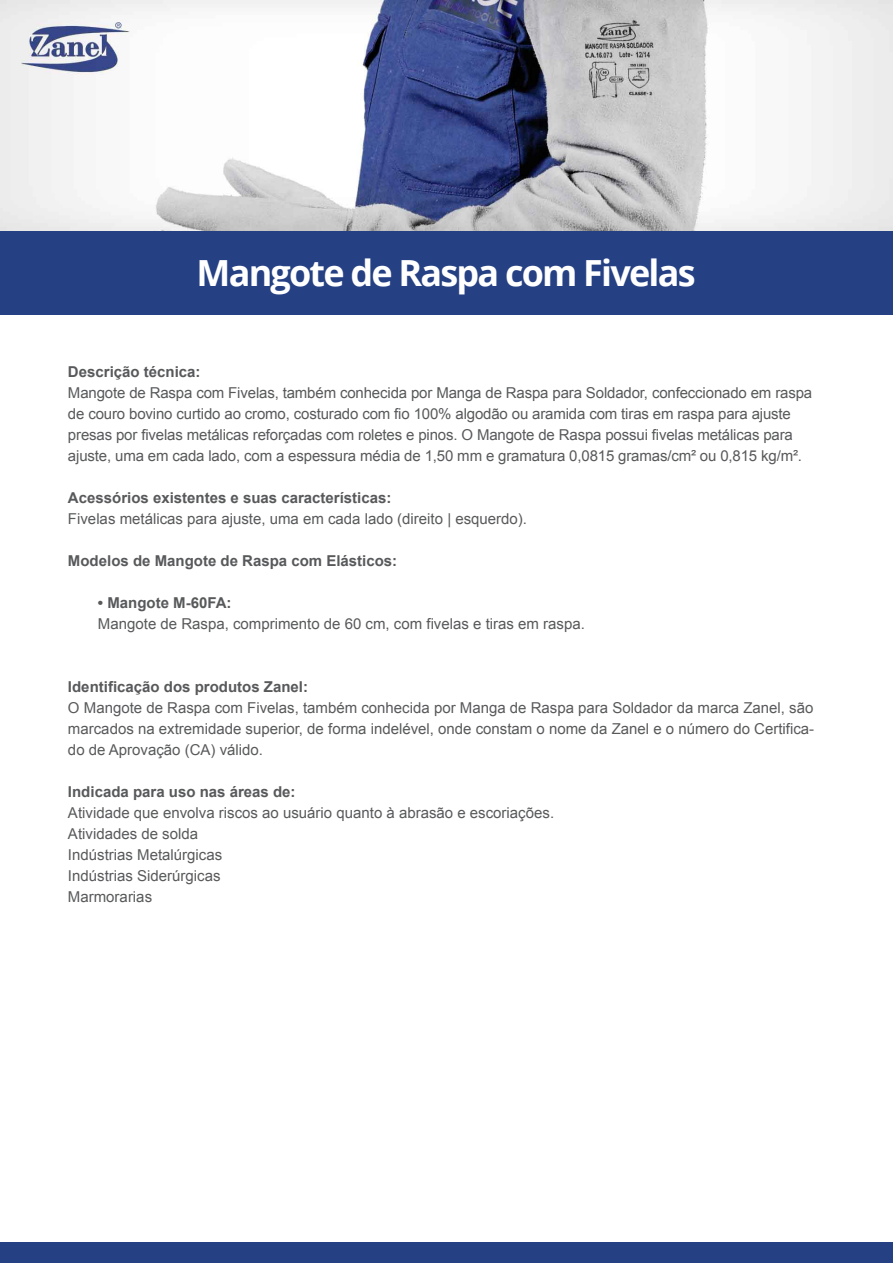
<style>
.page{position:relative;width:893px;height:1263px;background:#fff}
.page>*{position:absolute;margin:0;border:0;box-sizing:border-box;transform-origin:0 0}
.t1{font:700 36px "Open Sans";letter-spacing:-.05em;color:#fff}
.t2{font:15px/21px "Arial";letter-spacing:-.01em;color:#58595b}
.t3{font:700 15px "Arial";color:#58595b}
</style>
<div class="page">
<div style="left:0;top:230px;width:893px;height:85px;background:#254083"></div>
<div style="left:0;top:1242px;width:893px;height:21px;background:#254083"></div>
<img style="left:0;top:0;width:892px;height:231px">
<h1 class="t1" style="left:197px;top:248px;width:500px">Mangote de Raspa com Fivelas</h1>
<p class="t3" style="left:68px;top:362px;width:134px">Descrição técnica:</p>
<p class="t2" style="left:68px;top:382px;width:746px">Mangote de Raspa com Fivelas, também conhecida por Manga de Raspa para Soldador, confeccionado em raspa de couro bovino curtido ao cromo, costurado com fio 100% algodão ou aramida com tiras em raspa para ajuste presas por fivelas metálicas reforçadas com roletes e pinos. O Mangote de Raspa possui fivelas metálicas para ajuste, uma em cada lado, com a espessura média de 1,50 mm e gramatura 0,0815 gramas/cm² ou 0,815 kg/m².</p>
<p class="t3" style="left:68px;top:488px;width:325px">Acessórios existentes e suas características:</p>
<p class="t2" style="left:68px;top:508px;width:461px">Fivelas metálicas para ajuste, uma em cada lado (direito | esquerdo).</p>
<p class="t3" style="left:68px;top:551px;width:331px">Modelos de Mangote de Raspa com Elásticos:</p>
<p class="t3" style="left:98px;top:593px;width:135px">• Mangote M-60FA:</p>
<p class="t2" style="left:98px;top:613px;width:488px">Mangote de Raspa, comprimento de 60 cm, com fivelas e tiras em raspa.</p>
<p class="t3" style="left:68px;top:677px;width:242px">Identificação dos produtos Zanel:</p>
<p class="t2" style="left:68px;top:697px;width:748px;text-align:justify">O Mangote de Raspa com Fivelas, também conhecida por Manga de Raspa para Soldador da marca Zanel, são marcados na extremidade superior, de forma indelével, onde constam o nome da Zanel e o número do Certifica&shy;do de Aprovação (CA) válido.</p>
<p class="t3" style="left:68px;top:782px;width:229px">Indicada para uso nas áreas de:</p>
<p class="t2" style="left:68px;top:802px;width:488px">Atividade que envolva riscos ao usuário quanto à abrasão e escoriações.<br>Atividades de solda<br>Indústrias Metalúrgicas<br>Indústrias Siderúrgicas<br>Marmorarias</p>
</div>
